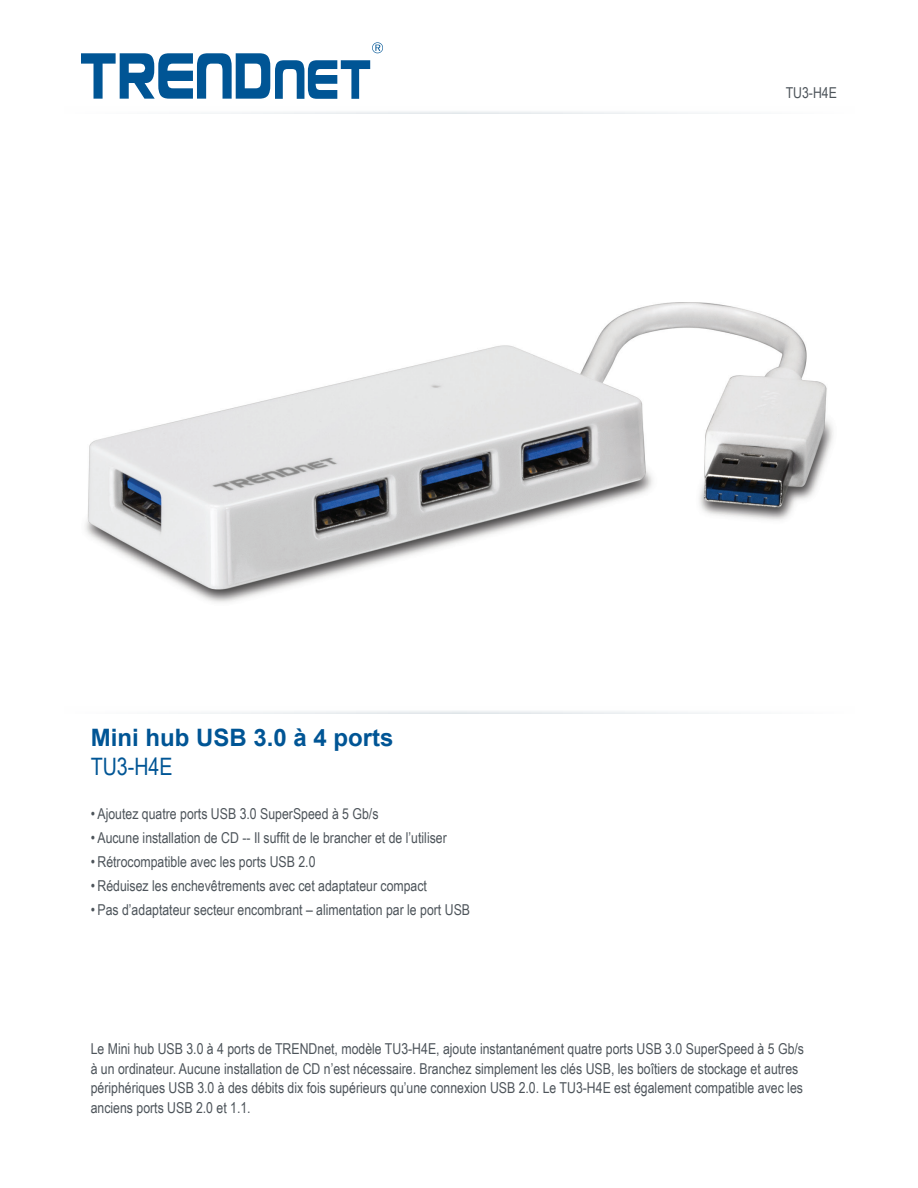
<style>
.page{position:relative;width:918px;height:1188px;background:#fff}
.page>*{position:absolute;margin:0;border:0;box-sizing:border-box;transform-origin:0 0}
.t1{font:700 24px "Arial";color:#005595}
.t2{font:24px "Arial Narrow";color:#005595}
.t3{font:15px/19.5px "Arial Narrow";color:#4d545a}
</style>
<div class="page">
<svg style="left:201px;top:111px;width:517px;height:3px"></svg>
<svg style="left:81px;top:42px;width:302px;height:57px"></svg>
<img style="left:85px;top:302px;width:748px;height:301px">
<p class="t1" style="left:91px;top:722px;width:304px">Mini hub USB 3.0 à 4 ports</p>
<p class="t2" style="left:91px;top:749px;width:84px">TU3-H4E</p>
<p class="t3" style="left:91px;top:804px;width:289px">• Ajoutez quatre ports USB 3.0 SuperSpeed à 5 Gb/s</p>
<p class="t3" style="left:91px;top:828px;width:358px">• Aucune installation de CD -- Il suffit de le brancher et de l’utiliser</p>
<p class="t3" style="left:91px;top:852px;width:226px">• Rétrocompatible avec les ports USB 2.0</p>
<p class="t3" style="left:91px;top:876px;width:338px">• Réduisez les enchevêtrements avec cet adaptateur compact</p>
<p class="t3" style="left:91px;top:900px;width:381px">• Pas d’adaptateur secteur encombrant – alimentation par le port USB</p>
<p class="t3" style="left:786px;top:82px;width:53px">TU3-H4E</p>
<p class="t3" style="left:91px;top:1039px;width:715px">Le Mini hub USB 3.0 à 4 ports de TRENDnet, modèle TU3-H4E, ajoute instantanément quatre ports USB 3.0 SuperSpeed à 5 Gb/s à un ordinateur. Aucune installation de CD n’est nécessaire. Branchez simplement les clés USB, les boîtiers de stockage et autres périphériques USB 3.0 à des débits dix fois supérieurs qu’une connexion USB 2.0. Le TU3-H4E est également compatible avec les anciens ports USB 2.0 et 1.1.</p>
</div>
